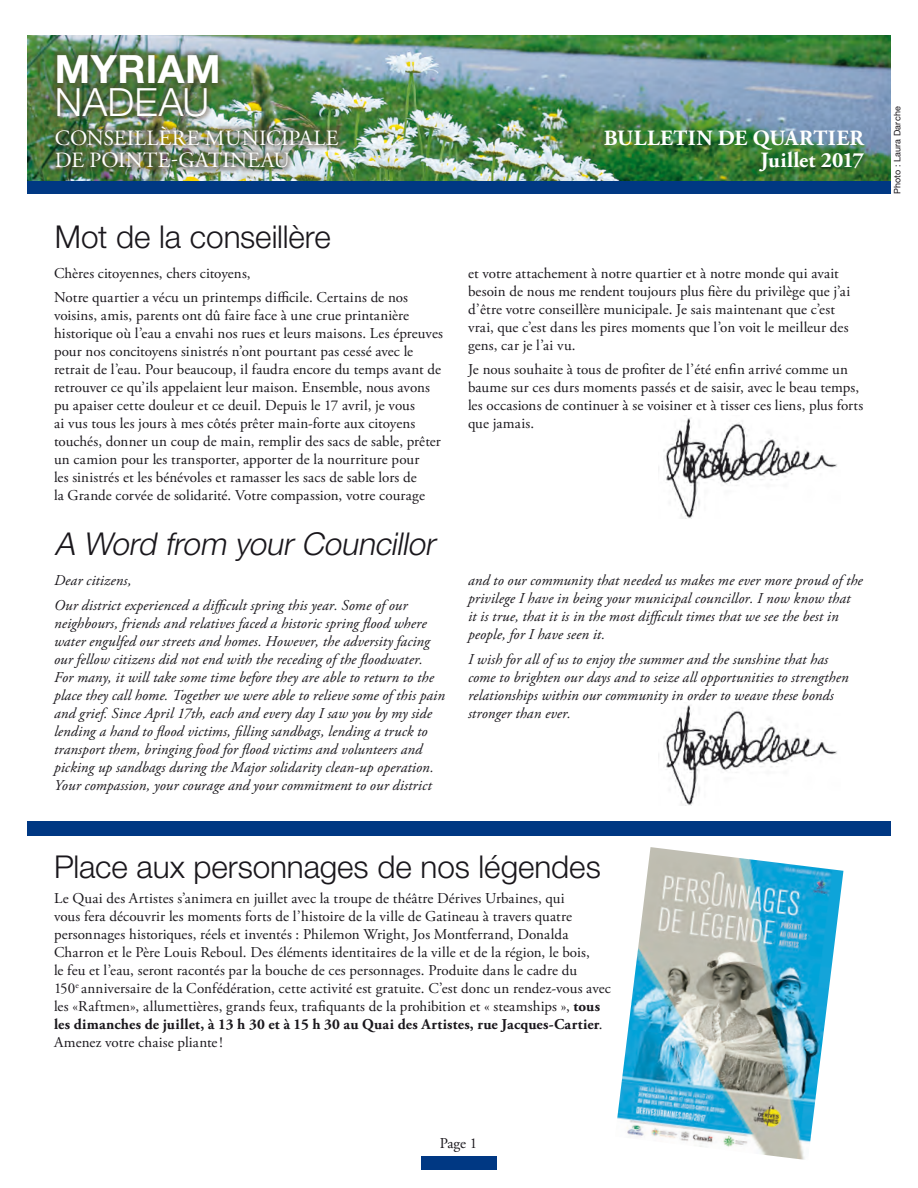
<style>
.page{position:relative;width:918px;height:1188px;background:#fff}
.page>*{position:absolute;margin:0;border:0;box-sizing:border-box;transform-origin:0 0}
.t1{font:700 39px "Helvetica Neue LT Pro";letter-spacing:.01em;color:#fff}
.t2{font:300 39px "Helvetica Neue LT Pro";letter-spacing:.005em;color:#fff}
.t3{font:300 31.5px "Helvetica Neue LT Pro";letter-spacing:-.005em;color:#1a171c}
.t4{font:italic 300 31.5px "Helvetica Neue LT Pro";color:#1a171c}
.t5{font:21.75px/22.5px "Adobe Garamond Pro";letter-spacing:.01em;color:#fff}
.t6{font:700 21.75px/22.5px "Adobe Garamond Pro";letter-spacing:.01em;color:#fff;text-align:right}
.t7{font:15px/18px "Adobe Garamond Pro";letter-spacing:.005em;color:#1a171c}
.t8{font:italic 15px/18px "Adobe Garamond Pro";letter-spacing:.005em;color:#1a171c}
.t9{font:9px "Helvetica Neue LT Pro";letter-spacing:.02em;color:#1a171c}
.s1{font-weight:700}
</style>
<div class="page">
<div style="left:421px;top:1157px;width:75px;height:13px;background:#003883"></div>
<img style="left:663px;top:705px;width:174px;height:101px">
<img style="left:663px;top:418px;width:174px;height:101px">
<div style="left:27px;top:167px;width:864px;height:27px;background:#003883"></div>
<img style="left:27px;top:36px;width:864px;height:144px">
<div style="left:51px;top:48px;width:173px;height:75px;background:#53412c;opacity:.43"></div>
<div style="left:49px;top:119px;width:296px;height:55px;background:#53412c;opacity:.43"></div>
<div style="left:27px;top:822px;width:864px;height:14px;background:#003883"></div>
<img style="left:617px;top:847px;width:226px;height:313px">
<h1 class="t1" style="left:55px;top:45px;width:167px">MYRIAM</h1>
<h1 class="t2" style="left:55px;top:78px;width:156px">NADEAU</h1>
<h3 class="t5" style="left:55px;top:127px;width:285px">CONSEILLÈRE MUNICIPALE<br>DE POINTE-GATINEAU</h3>
<h3 class="t6" style="left:604px;top:127px;width:262px">BULLETIN DE QUARTIER<br>Juillet 2017</h3>
<h2 class="t3" style="left:55px;top:217px;width:277px">Mot de la conseillère</h2>
<p class="t7" style="left:54px;top:261px;width:356px;line-height:24.8px">Chères citoyennes, chers citoyens,<br>Notre quartier a vécu un printemps difficile. Certains de nos</p>
<p class="t7" style="left:54px;top:307px;width:391px">voisins, amis, parents ont dû faire face à une crue printanière historique où l’eau a envahi nos rues et leurs maisons. Les épreuves pour nos concitoyens sinistrés n’ont pourtant pas cessé avec le retrait de l’eau. Pour beaucoup, il faudra encore du temps avant de retrouver ce qu’ils appelaient leur maison. Ensemble, nous avons pu apaiser cette douleur et ce deuil. Depuis le 17 avril, je vous<br>ai vus tous les jours à mes côtés prêter main-forte aux citoyens touchés, donner un coup de main, remplir des sacs de sable, prêter un camion pour les transporter, apporter de la nourriture pour<br>les sinistrés et les bénévoles et ramasser les sacs de sable lors de<br>la Grande corvée de solidarité. Votre compassion, votre courage</p>
<h2 class="t4" style="left:55px;top:524px;width:388px">A Word from your Councillor</h2>
<p class="t8" style="left:54px;top:568px;width:355px;line-height:24.8px">Dear citizens,<br>Our district experienced a difficult spring this year. Some of our</p>
<p class="t8" style="left:54px;top:614px;width:392px">neighbours, friends and relatives faced a historic spring flood where water engulfed our streets and homes. However, the adversity facing our fellow citizens did not end with the receding of the floodwater.<br>For many, it will take some time before they are able to return to the place they call home. Together we were able to relieve some of this pain and grief. Since April 17th, each and every day I saw you by my side lending a hand to flood victims, filling sandbags, lending a truck to transport them, bringing food for flood victims and volunteers and picking up sandbags during the Major solidarity clean-up operation.<br>Your compassion, your courage and your commitment to our district</p>
<p class="t7" style="left:468px;top:264px;width:384px">et votre attachement à notre quartier et à notre monde qui avait besoin de nous me rendent toujours plus fière du privilège que j’ai d’être votre conseillère municipale. Je sais maintenant que c’est vrai, que c’est dans les pires moments que l’on voit le meilleur des gens, car je l’ai vu.</p>
<p class="t7" style="left:468px;top:361px;width:397px">Je nous souhaite à tous de profiter de l’été enfin arrivé comme un baume sur ces durs moments passés et de saisir, avec le beau temps, les occasions de continuer à se voisiner et à tisser ces liens, plus forts que jamais.</p>
<p class="t8" style="left:468px;top:571px;width:396px">and to our community that needed us makes me ever more proud of the privilege I have in being your municipal councillor. I now know that<br>it is true, that it is in the most difficult times that we see the best in people, for I have seen it.</p>
<p class="t8" style="left:468px;top:650px;width:382px">I wish for all of us to enjoy the summer and the sunshine that has come to brighten our days and to seize all opportunities to strengthen relationships within our community in order to weave these bonds stronger than ever.</p>
<h2 class="t3" style="left:54px;top:848px;width:548px">Place aux personnages de nos légendes</h2>
<p class="t7" style="left:54px;top:890px;width:558px">Le Quai des Artistes s’animera en juillet avec la troupe de théâtre Dérives Urbaines, qui<br>vous fera découvrir les moments forts de l’histoire de la ville de Gatineau à travers quatre personnages historiques, réels et inventés : Philemon Wright, Jos Montferrand, Donalda Charron et le Père Louis Reboul. Des éléments identitaires de la ville et de la région, le bois,<br>le feu et l’eau, seront racontés par la bouche de ces personnages. Produite dans le cadre du<br>150<sup>e</sup> anniversaire de la Confédération, cette activité est gratuite. C’est donc un rendez-vous avec les «Raftmen», allumettières, grands feux, trafiquants de la prohibition et « steamships », <span class="s1">tous les dimanches de juillet, à 13 h 30 et à 15 h 30 au Quai des Artistes, rue Jacques-Cartier</span>.<br>Amenez votre chaise pliante!</p>
<p class="t9" style="left:892px;top:194px;width:90px;rotate:-90deg">Photo : Laura Darche</p>
<p class="t7" style="left:440px;top:1134px;width:39px">Page 1</p>
</div>
